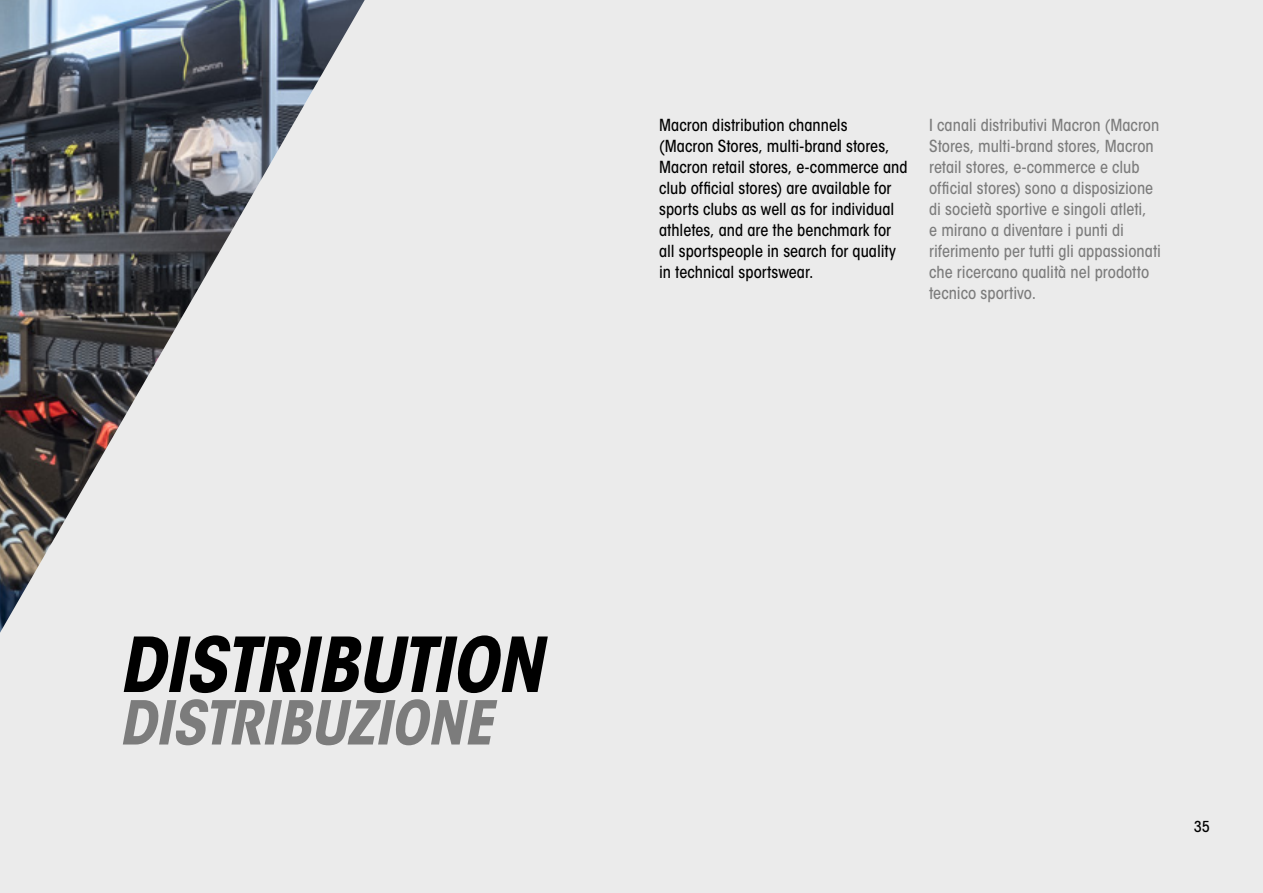
<style>
.page{position:relative;width:1263px;height:893px;background:#ebebeb}
.page>*{position:absolute;margin:0;border:0;box-sizing:border-box;transform-origin:0 0}
.t1{font:italic 700 condensed 75px "ITC Avant Garde Std";letter-spacing:-.01em;color:#000}
.t2{font:italic 700 condensed 60px "ITC Avant Garde Std";letter-spacing:-.005em;color:#7c7c7c}
.t3{font:500 condensed 16.5px/21px "ITC Avant Garde Std";color:#7c7c7c}
.t4{font:500 condensed 16.5px/21px "ITC Avant Garde Std";color:#000}
.t5{font:500 condensed 15px "ITC Avant Garde Std";color:#000}
</style>
<div class="page">
<img style="left:0;top:0;width:365px;height:633px">
<p class="t4" style="left:659px;top:115px;width:250px">Macron distribution channels<br>(Macron Stores, multi-brand stores, Macron retail stores, e-commerce and club official stores) are available for sports clubs as well as for individual athletes, and are the benchmark for all sportspeople in search for quality in technical sportswear.</p>
<p class="t3" style="left:929px;top:115px;width:233px">I canali distributivi Macron (Macron Stores, multi-brand stores, Macron retail stores, e-commerce e club official stores) sono a disposizione di società sportive e singoli atleti,<br>e mirano a diventare i punti di riferimento per tutti gli appassionati che ricercano qualità nel prodotto tecnico sportivo.</p>
<h1 class="t1" style="left:119px;top:617px;width:425px">DISTRIBUTION</h1>
<h2 class="t2" style="left:119px;top:684px;width:376px">DISTRIBUZIONE</h2>
<p class="t5" style="left:1194px;top:817px;width:17px">35</p>
</div>
